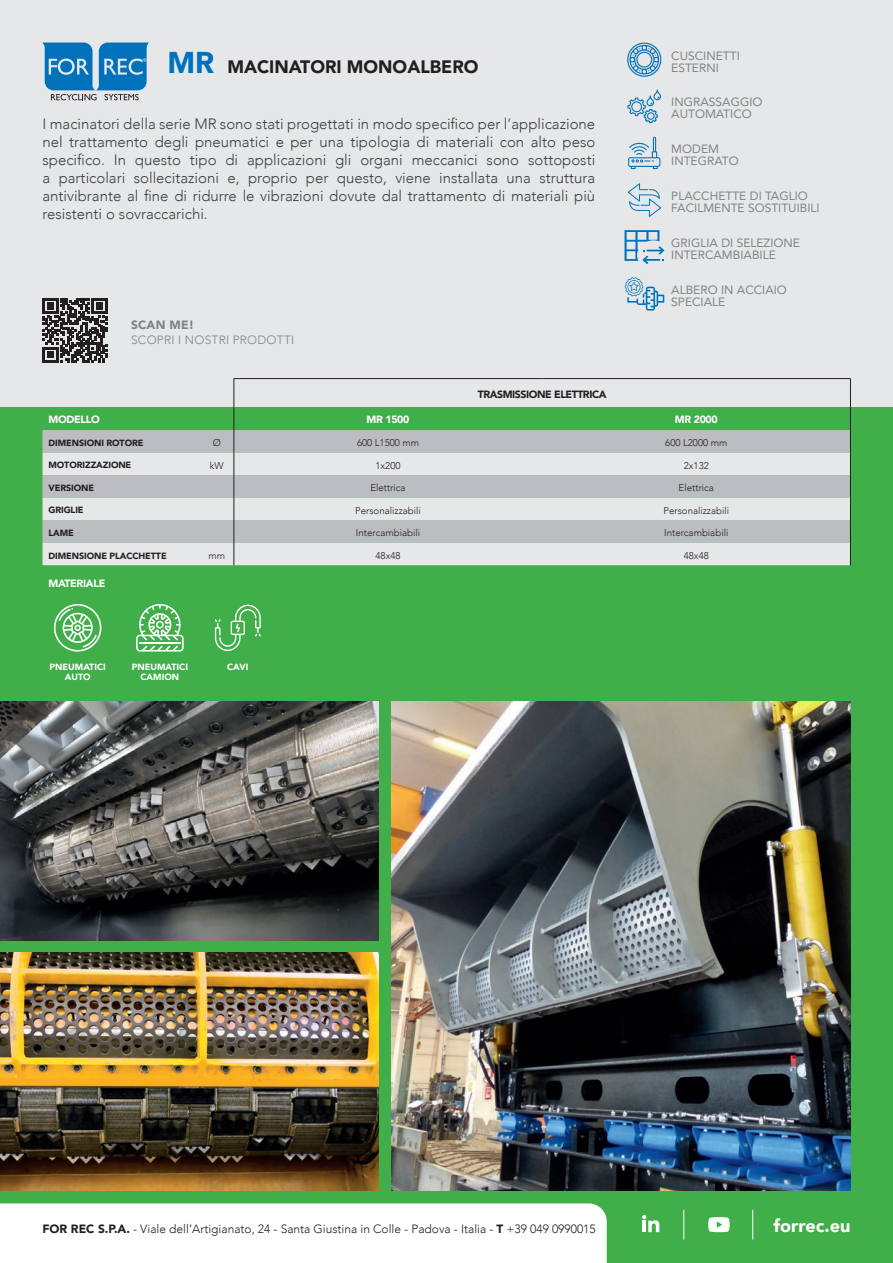
<style>
.page{position:relative;width:893px;height:1263px;background:#fff}
.page>*{position:absolute;margin:0;border:0;box-sizing:border-box;transform-origin:0 0}
.t1{font:900 30px "Avenir";color:#0072bb}
.t2{font:900 18px "Avenir";color:#231f20}
.t3{font:900 18px "Avenir";color:#fff}
.t4{font:300 15px/18px "Avenir";color:#3e3e3f;text-align:justify}
.t5{font:12px/12px "Avenir";color:#808285}
.t6{font:300 12px "Avenir";color:#231f20}
.t7{font:300 12px "Avenir";letter-spacing:.02em;color:#808285}
.t8{font:900 12px "Avenir";letter-spacing:.02em;color:#808285}
.t9{font:900 10.5px "Avenir";letter-spacing:-.03em;color:#fff}
.t10{font:900 10.5px "Avenir";letter-spacing:-.04em;color:#231f20}
.t11{font:300 9.75px "Avenir";color:#231f20}
.t12{font:900 9px "Avenir";letter-spacing:-.01em;color:#231f20}
.t13{font:900 9px/10.8px "Avenir";color:#fff;text-align:center}
.s1{font-weight:900}
</style>
<div class="page">
<div style="left:0;top:407px;width:893px;height:856px;background:#40ae49"></div>
<div style="left:0;top:0;width:893px;height:407px;background:#e6e7e9"></div>
<svg style="left:625px;top:277px;width:39px;height:33px"></svg>
<svg style="left:628px;top:137px;width:32px;height:32px"></svg>
<svg style="left:628px;top:183px;width:33px;height:34px"></svg>
<svg style="left:624px;top:230px;width:40px;height:34px"></svg>
<svg style="left:627px;top:43px;width:34px;height:34px"></svg>
<svg style="left:627px;top:89px;width:34px;height:34px"></svg>
<svg style="left:215px;top:604px;width:46px;height:47px"></svg>
<svg style="left:54px;top:604px;width:47px;height:47px"></svg>
<svg style="left:136px;top:604px;width:48px;height:47px"></svg>
<img style="left:391px;top:702px;width:459px;height:489px">
<img style="left:0;top:952px;width:378px;height:239px">
<img style="left:0;top:702px;width:378px;height:238px">
<svg style="left:642px;top:1215px;width:17px;height:17px"></svg>
<svg style="left:708px;top:1217px;width:22px;height:15px"></svg>
<svg style="left:683px;top:1210px;width:1px;height:29px"></svg>
<svg style="left:752px;top:1210px;width:1px;height:29px"></svg>
<div style="left:0;top:1203px;width:607px;height:60px;background:#fff"></div>
<svg style="left:43px;top:43px;width:106px;height:57px"></svg>
<hr style="left:234px;top:378px;width:308px;height:1px;background:#231f20">
<hr style="left:542px;top:378px;width:309px;height:1px;background:#231f20">
<svg style="left:43px;top:379px;width:808px;height:186px"></svg>
<svg style="left:43px;top:298px;width:64px;height:64px"></svg>
<h1 class="t1" style="left:168px;top:36px;width:48px">MR</h1>
<p class="t2" style="left:227px;top:51px;width:253px">MACINATORI MONOALBERO</p>
<p class="t4" style="left:43px;top:115px;width:554px">I macinatori della serie MR sono stati progettati in modo specifico per l’applicazione nel trattamento degli pneumatici e per una tipologia di materiali con alto peso specifico. In questo tipo di applicazioni gli organi meccanici sono sottoposti a particolari sollecitazioni e, proprio per questo, viene installata una struttura antivibrante al fine di ridurre le vibrazioni dovute dal trattamento di materiali più resistenti o sovraccarichi.</p>
<p class="t8" style="left:131px;top:314px;width:65px">SCAN ME!</p>
<p class="t7" style="left:131px;top:332px;width:165px">SCOPRI I NOSTRI PRODOTTI</p>
<p class="t10" style="left:478px;top:386px;width:130px">TRASMISSIONE ELETTRICA</p>
<p class="t5" style="left:671px;top:49px;width:70px">CUSCINETTI<br>ESTERNI</p>
<p class="t5" style="left:671px;top:96px;width:93px">INGRASSAGGIO<br>AUTOMATICO</p>
<p class="t5" style="left:671px;top:143px;width:69px">MODEM<br>INTEGRATO</p>
<p class="t5" style="left:671px;top:189px;width:150px">PLACCHETTE DI TAGLIO<br>FACILMENTE SOSTITUIBILI</p>
<p class="t5" style="left:671px;top:236px;width:130px">GRIGLIA DI SELEZIONE<br>INTERCAMBIABILE</p>
<p class="t5" style="left:671px;top:283px;width:117px">ALBERO IN ACCIAIO<br>SPECIALE</p>
<p class="t9" style="left:49px;top:410px;width:53px">MODELLO</p>
<p class="t9" style="left:367px;top:410px;width:44px">MR 1500</p>
<p class="t9" style="left:675px;top:410px;width:44px">MR 2000</p>
<p class="t12" style="left:49px;top:435px;width:97px">DIMENSIONI ROTORE</p>
<p class="t11" style="left:213px;top:437px;width:10px">Ø</p>
<p class="t11" style="left:357px;top:437px;width:64px">600 L1500 mm</p>
<p class="t11" style="left:665px;top:437px;width:64px">600 L2000 mm</p>
<p class="t12" style="left:49px;top:457px;width:84px">MOTORIZZAZIONE</p>
<p class="t11" style="left:210px;top:460px;width:15px">kW</p>
<p class="t11" style="left:376px;top:460px;width:26px">1x200</p>
<p class="t11" style="left:684px;top:460px;width:26px">2x132</p>
<p class="t12" style="left:49px;top:480px;width:47px">VERSIONE</p>
<p class="t11" style="left:370px;top:482px;width:37px">Elettrica</p>
<p class="t11" style="left:679px;top:482px;width:37px">Elettrica</p>
<p class="t12" style="left:49px;top:503px;width:37px">GRIGLIE</p>
<p class="t11" style="left:355px;top:505px;width:67px">Personalizzabili</p>
<p class="t11" style="left:663px;top:505px;width:67px">Personalizzabili</p>
<p class="t12" style="left:49px;top:525px;width:27px">LAME</p>
<p class="t11" style="left:356px;top:527px;width:66px">Intercambiabili</p>
<p class="t11" style="left:664px;top:527px;width:66px">Intercambiabili</p>
<p class="t12" style="left:49px;top:548px;width:120px">DIMENSIONE PLACCHETTE</p>
<p class="t11" style="left:209px;top:550px;width:18px">mm</p>
<p class="t11" style="left:376px;top:550px;width:26px">48x48</p>
<p class="t11" style="left:684px;top:550px;width:26px">48x48</p>
<p class="t9" style="left:49px;top:575px;width:58px">MATERIALE</p>
<p class="t13" style="left:49px;top:661px;width:58px">PNEUMATICI</p>
<p class="t13" style="left:227px;top:661px;width:23px">CAVI</p>
<p class="t13" style="left:65px;top:672px;width:27px">AUTO</p>
<p class="t13" style="left:132px;top:661px;width:58px">PNEUMATICI<br>CAMION</p>
<p class="t6" style="left:43px;top:1222px;width:555px"><span class="s1">FOR REC S.P.A.</span> - Viale dell’Artigianato, 24 - Santa Giustina in Colle - Padova - Italia - <span class="s1">T</span> +39 049 0990015</p>
<p class="t3" style="left:773px;top:1210px;width:78px">forrec.eu</p>
</div>
